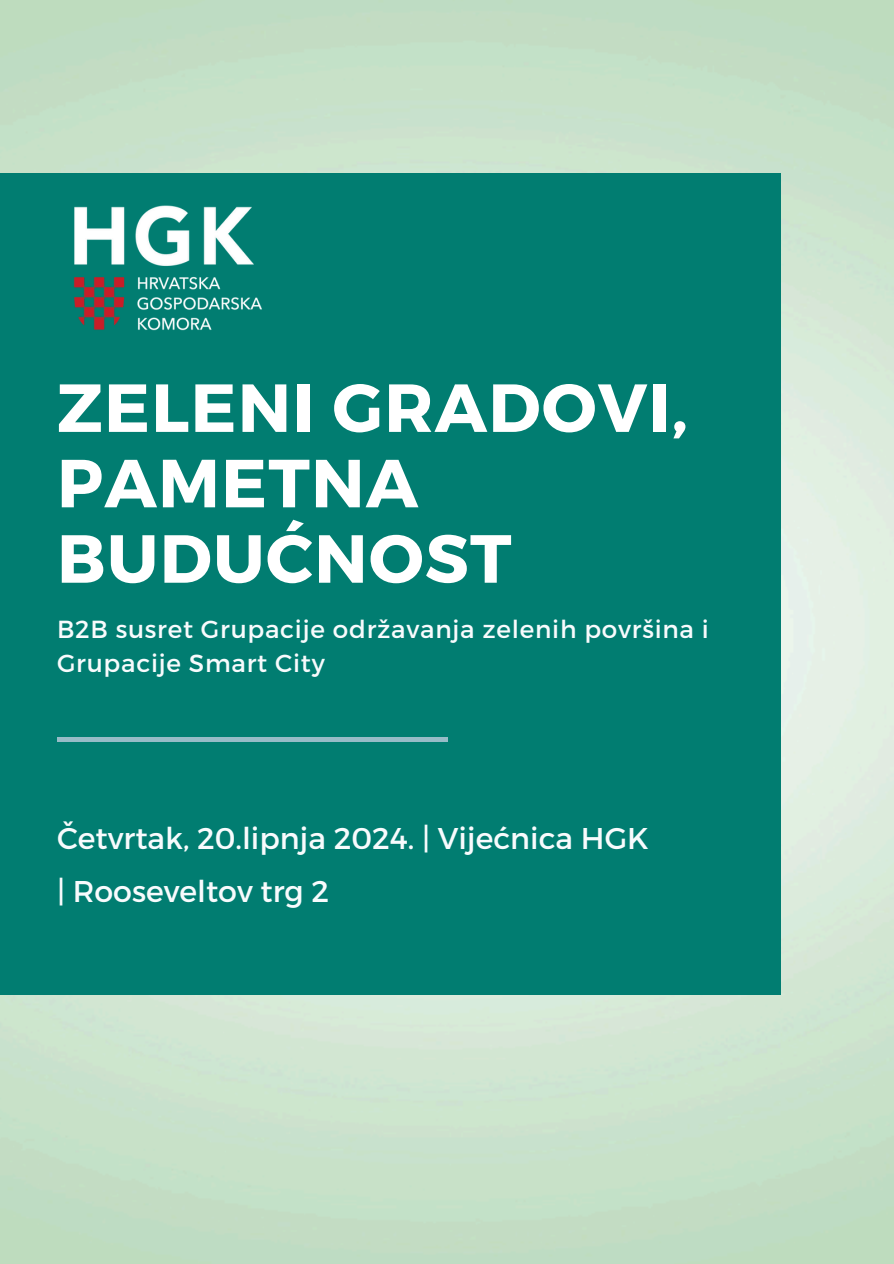
<style>
.page{position:relative;width:894px;height:1264px;background:#fff}
.page>*{position:absolute;margin:0;border:0;box-sizing:border-box;transform-origin:0 0}
.t1{font:700 67.8px/75.3px "Montserrat";letter-spacing:.02em;color:#fff}
.t2{font:30px/52.8px "Montserrat";color:#f8fbfd}
.t3{font:24.75px/33.8px "Montserrat";letter-spacing:.03em;color:#f8fbfd}
</style>
<div class="page">
<img style="left:0;top:0;width:893px;height:1263px">
<div style="left:0;top:173px;width:780px;height:822px;background:#017d71"></div>
<div style="left:57px;top:736px;width:390px;height:5px;background:#97bcc7"></div>
<img style="left:19px;top:119px;width:296px;height:212px">
<h1 class="t1" style="left:57px;top:367px;width:632px">ZELENI GRADOVI,<br>PAMETNA<br>BUDUĆNOST</h1>
<p class="t3" style="left:57px;top:611px;width:653px">B2B susret Grupacije održavanja zelenih površina i<br>Grupacije Smart City</p>
<p class="t2" style="left:57px;top:810px;width:593px">Četvrtak, 20.lipnja 2024. | Vijećnica HGK | Rooseveltov trg 2</p>
</div>
